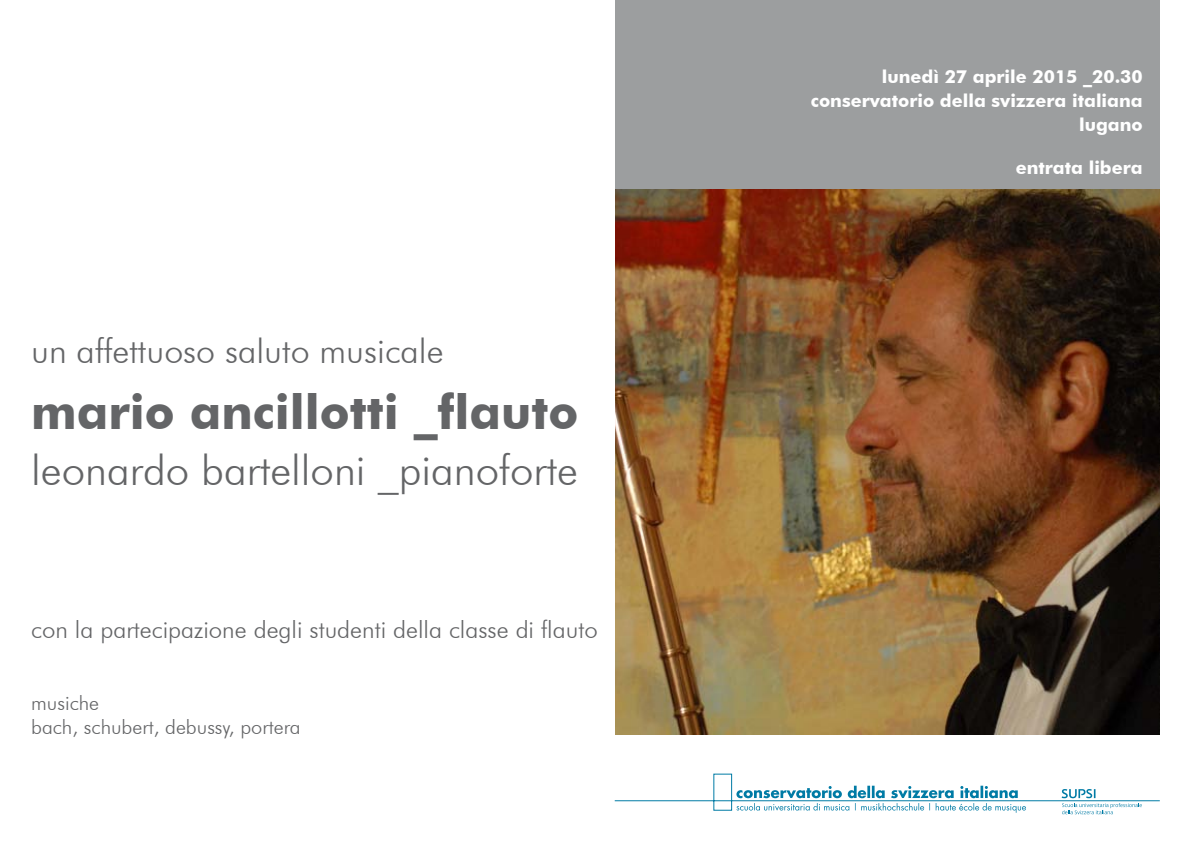
<style>
.page{position:relative;width:1191px;height:842px;background:#fff}
.page>*{position:absolute;margin:0;border:0;box-sizing:border-box;transform-origin:0 0}
.t1{font:700 48px "Futura BT";color:#646567}
.t2{font:300 42px "Futura BT";color:#646567}
.t3{font:300 34px "Futura BT";color:#646567}
.t4{font:300 24px "Futura BT";color:#646567}
.t5{font:300 20px/24px "Futura BT";color:#646567}
.t6{font:700 18px/24px "Futura BT";color:#fff;text-align:right}
</style>
<div class="page">
<div style="left:615px;top:0;width:544px;height:190px;background:#9c9e9f"></div>
<svg style="left:614px;top:774px;width:546px;height:40px"></svg>
<img style="left:615px;top:190px;width:544px;height:544px">
<h3 class="t3" style="left:31px;top:330px;width:414px">un affettuoso saluto musicale</h3>
<h1 class="t1" style="left:31px;top:383px;width:549px">mario ancillotti _flauto</h1>
<h2 class="t2" style="left:31px;top:445px;width:548px">leonardo bartelloni _pianoforte</h2>
<h3 class="t4" style="left:31px;top:615px;width:568px">con la partecipazione degli studenti della classe di flauto</h3>
<p class="t5" style="left:31px;top:691px;width:271px">musiche<br>bach, schubert, debussy, portera</p>
<p class="t6" style="left:810px;top:65px;width:333px">lunedì 27 aprile 2015 _20.30 conservatorio della svizzera italiana lugano</p>
<p class="t6" style="left:1015px;top:156px;width:128px">entrata libera</p>
</div>
